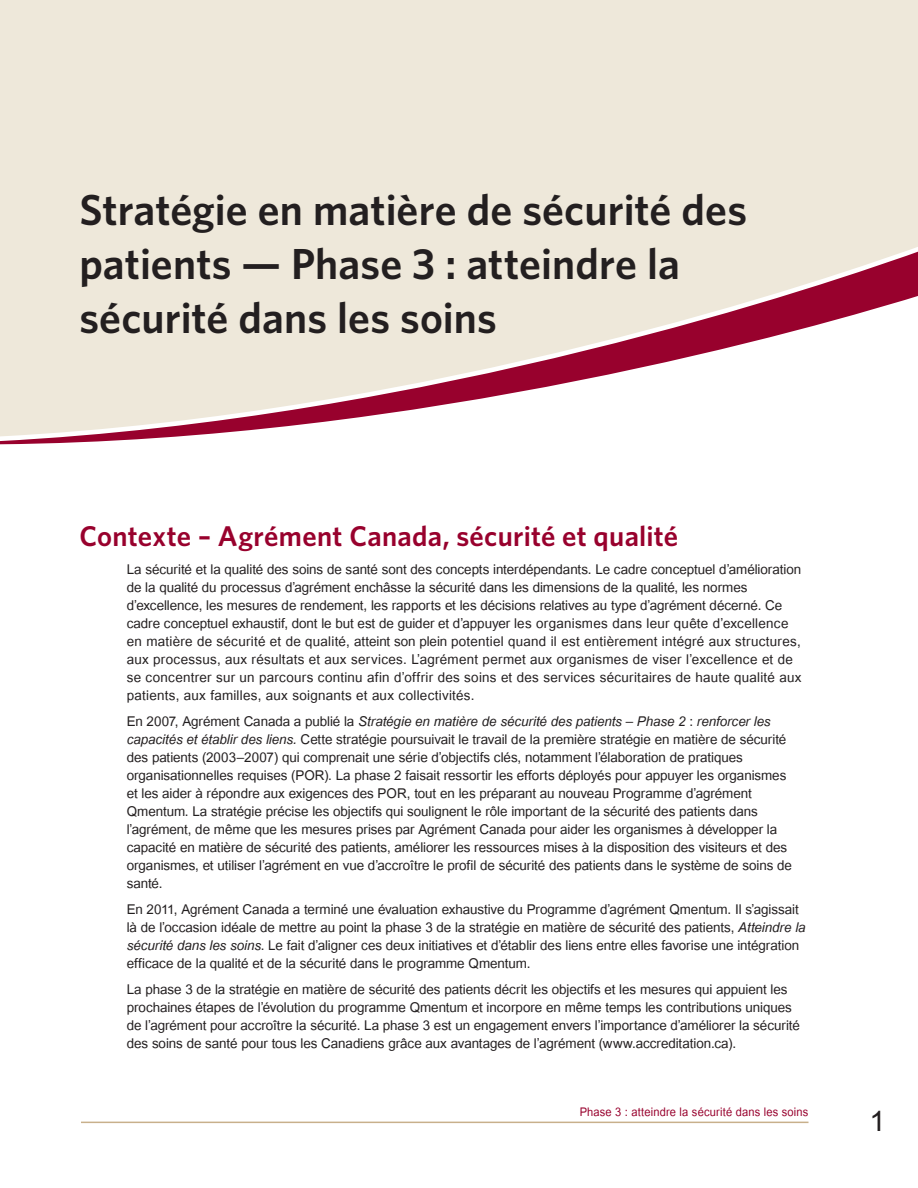
<style>
.page{position:relative;width:918px;height:1188px;background:#fff}
.page>*{position:absolute;margin:0;border:0;box-sizing:border-box;transform-origin:0 0}
.heading_1{font:600 43.5px/54px "Whitney";color:#231f20}
.t1{font:40.5px "Utsaah";color:#231f20}
.heading_2{font:600 28.5px "Whitney";letter-spacing:.01em;color:#98012d}
.t2{font:18.75px/18px "Utsaah";letter-spacing:-.005em;color:#231f20}
.t3{font:16.5px "Utsaah";letter-spacing:.01em;color:#98012d;scale:.94 1}
.s1{font-style:italic}
</style>
<div class="page">
<hr style="left:81px;top:1122px;width:727px;height:1px;background:#c8b08b">
<div style="left:0;top:0;width:918px;height:248px;background:#eee8da"></div>
<svg style="left:0;top:248px;width:918px;height:196px;fill:#eee8da"></svg>
<p class="heading_1" style="left:80px;top:182px;width:669px">Stratégie en matière de sécurité des patients — Phase 3 : atteindre la sécurité dans les soins</p>
<p class="heading_2" style="left:80px;top:517px;width:600px">Contexte – Agrément Canada, sécurité et qualité</p>
<p class="t2" style="left:127px;top:562px;width:676px">La sécurité et la qualité des soins de santé sont des concepts interdépendants. Le cadre conceptuel d’amélioration de la qualité du processus d’agrément enchâsse la sécurité dans les dimensions de la qualité, les normes d’excellence, les mesures de rendement, les rapports et les décisions relatives au type d’agrément décerné. Ce cadre conceptuel exhaustif, dont le but est de guider et d’appuyer les organismes dans leur quête d’excellence en matière de sécurité et de qualité, atteint son plein potentiel quand il est entièrement intégré aux structures, aux processus, aux résultats et aux services. L’agrément permet aux organismes de viser l’excellence et de se concentrer sur un parcours continu afin d’offrir des soins et des services sécuritaires de haute qualité aux patients, aux familles, aux soignants et aux collectivités.</p>
<p class="t2" style="left:127px;top:714px;width:667px">En 2007, Agrément Canada a publié la <span class="s1">Stratégie en matière de sécurité des patients</span> – <span class="s1">Phase 2</span> : <span class="s1">renforcer les capacités et établir des liens.</span> Cette stratégie poursuivait le travail de la première stratégie en matière de sécurité des patients (2003–2007) qui comprenait une série d’objectifs clés, notamment l’élaboration de pratiques organisationnelles requises (POR). La phase 2 faisait ressortir les efforts déployés pour appuyer les organismes et les aider à répondre aux exigences des POR, tout en les préparant au nouveau Programme d’agrément Qmentum. La stratégie précise les objectifs qui soulignent le rôle important de la sécurité des patients dans l’agrément, de même que les mesures prises par Agrément Canada pour aider les organismes à développer la capacité en matière de sécurité des patients, améliorer les ressources mises à la disposition des visiteurs et des organismes, et utiliser l’agrément en vue d’accroître le profil de sécurité des patients dans le système de soins de santé.</p>
<p class="t2" style="left:127px;top:902px;width:680px">En 2011, Agrément Canada a terminé une évaluation exhaustive du Programme d’agrément Qmentum. Il s’agissait là de l’occasion idéale de mettre au point la phase 3 de la stratégie en matière de sécurité des patients, <span class="s1">Atteindre la sécurité dans les soins</span>. Le fait d’aligner ces deux initiatives et d’établir des liens entre elles favorise une intégration efficace de la qualité et de la sécurité dans le programme Qmentum.</p>
<p class="t2" style="left:127px;top:982px;width:675px">La phase 3 de la stratégie en matière de sécurité des patients décrit les objectifs et les mesures qui appuient les prochaines étapes de l’évolution du programme Qmentum et incorpore en même temps les contributions uniques de l’agrément pour accroître la sécurité. La phase 3 est un engagement envers l’importance d’améliorer la sécurité des soins de santé pour tous les Canadiens grâce aux avantages de l’agrément (www.accreditation.ca).</p>
<p class="t3" style="left:580px;top:1104px;width:245px">Phase 3 : atteindre la sécurité dans les soins</p>
<p class="t1" style="left:869px;top:1101px;width:18px">1</p>
</div>
